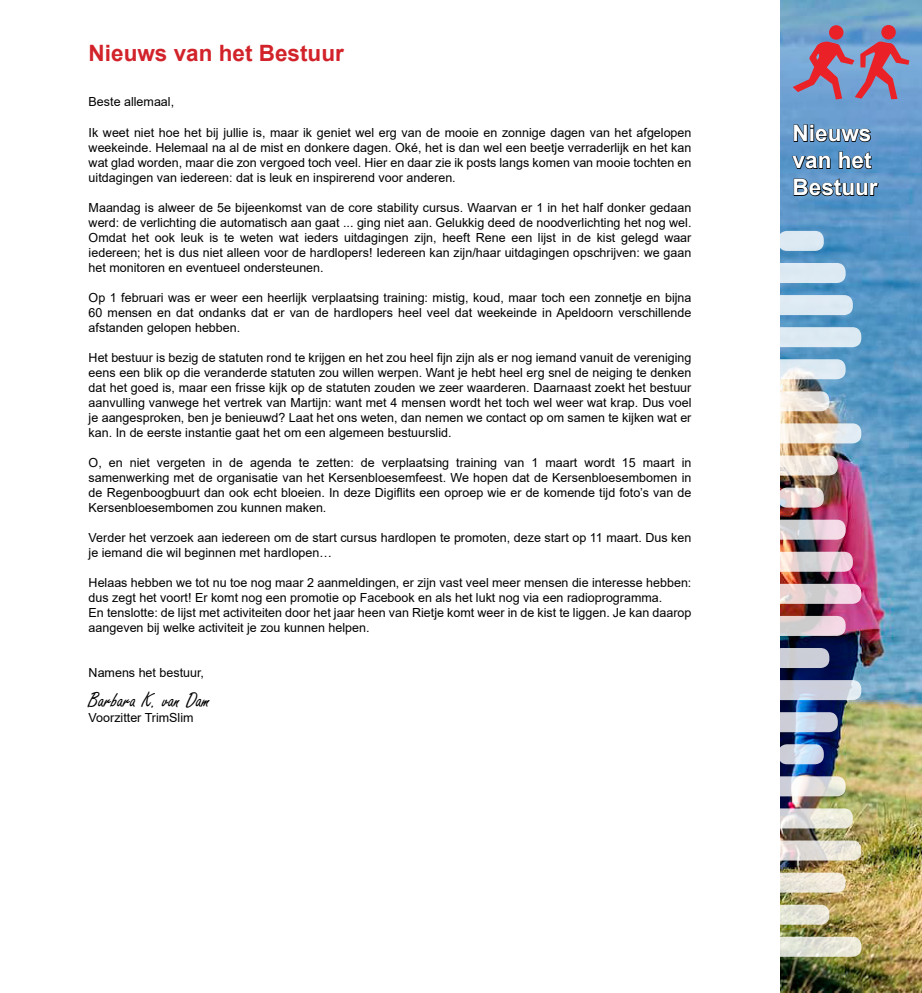
<style>
.page{position:relative;width:922px;height:993px;background:#fff}
.page>*{position:absolute;margin:0;border:0;box-sizing:border-box;transform-origin:0 0}
.t1{font:700 22.5px "Arial";color:#d2232a}
.t2{font:700 22.5px/27px "Arial";color:#fff}
.t3{font:22.5px "Freestyle Script";color:#000}
.t4{font:12.5px/15px "Arial";color:#000;text-align:justify}
</style>
<div class="page">
<img style="left:780px;top:0;width:141px;height:992px">
<svg style="left:792px;top:124px;width:79px;height:19px;background:#436586"></svg>
<svg style="left:790px;top:155px;width:41px;height:15px"></svg>
<svg style="left:837px;top:150px;width:35px;height:20px"></svg>
<svg style="left:792px;top:177px;width:87px;height:20px;background:#44688a"></svg>
<svg style="left:792px;top:25px;width:117px;height:74px;background:#977b9d"></svg>
<svg style="left:740px;top:423px;width:121px;height:20px"></svg>
<svg style="left:764px;top:455px;width:73px;height:20px"></svg>
<svg style="left:778px;top:487px;width:45px;height:20px"></svg>
<svg style="left:756px;top:519px;width:89px;height:20px"></svg>
<svg style="left:749px;top:551px;width:103px;height:20px"></svg>
<svg style="left:740px;top:583px;width:121px;height:20px"></svg>
<svg style="left:756px;top:615px;width:89px;height:20px"></svg>
<svg style="left:772px;top:647px;width:57px;height:20px"></svg>
<div style="left:778px;top:231px;width:45px;height:20px;background:#dce9f3;border-radius:9px"></div>
<svg style="left:756px;top:263px;width:89px;height:20px;fill:#ddeaf4"></svg>
<svg style="left:749px;top:295px;width:103px;height:20px;fill:#deeaf4"></svg>
<svg style="left:740px;top:327px;width:121px;height:20px;fill:#ddeaf3"></svg>
<svg style="left:756px;top:359px;width:89px;height:20px;fill:#e2ecf3"></svg>
<svg style="left:772px;top:391px;width:57px;height:20px"></svg>
<svg style="left:740px;top:679px;width:121px;height:21px"></svg>
<svg style="left:764px;top:712px;width:73px;height:20px"></svg>
<svg style="left:778px;top:744px;width:45px;height:20px"></svg>
<svg style="left:756px;top:776px;width:89px;height:20px"></svg>
<svg style="left:749px;top:808px;width:103px;height:20px"></svg>
<svg style="left:740px;top:840px;width:121px;height:20px"></svg>
<svg style="left:756px;top:872px;width:89px;height:20px;fill:#f1ebdd"></svg>
<svg style="left:772px;top:904px;width:57px;height:20px"></svg>
<svg style="left:740px;top:936px;width:121px;height:20px"></svg>
<h1 class="t1" style="left:89px;top:38px;width:257px">Nieuws van het Bestuur</h1>
<p class="t4" style="left:89px;top:94px;width:87px">Beste allemaal,</p>
<p class="t4" style="left:89px;top:124px;width:604px">Ik weet niet hoe het bij jullie is, maar ik geniet wel erg van de mooie en zonnige dagen van het afgelopen weekeinde. Helemaal na al de mist en donkere dagen. Oké, het is dan wel een beetje verraderlijk en het kan wat glad worden, maar die zon vergoed toch veel. Hier en daar zie ik posts langs komen van mooie tochten en uitdagingen van iedereen: dat is leuk en inspirerend voor anderen.</p>
<p class="t4" style="left:89px;top:199px;width:604px">Maandag is alweer de 5e bijeenkomst van de core stability cursus. Waarvan er 1 in het half donker gedaan werd: de verlichting die automatisch aan gaat ... ging niet aan. Gelukkig deed de noodverlichting het nog wel.<br>Omdat het ook leuk is te weten wat ieders uitdagingen zijn, heeft Rene een lijst in de kist gelegd waar iedereen; het is dus niet alleen voor de hardlopers! Iedereen kan zijn/haar uitdagingen opschrijven: we gaan het monitoren en eventueel ondersteunen.</p>
<p class="t4" style="left:89px;top:289px;width:604px">Op 1 februari was er weer een heerlijk verplaatsing training: mistig, koud, maar toch een zonnetje en bijna 60 mensen en dat ondanks dat er van de hardlopers heel veel dat weekeinde in Apeldoorn verschillende afstanden gelopen hebben.</p>
<p class="t4" style="left:89px;top:349px;width:604px">Het bestuur is bezig de statuten rond te krijgen en het zou heel fijn zijn als er nog iemand vanuit de vereniging eens een blik op die veranderde statuten zou willen werpen. Want je hebt heel erg snel de neiging te denken dat het goed is, maar een frisse kijk op de statuten zouden we zeer waarderen. Daarnaast zoekt het bestuur aanvulling vanwege het vertrek van Martijn: want met 4 mensen wordt het toch wel weer wat krap. Dus voel je aangesproken, ben je benieuwd? Laat het ons weten, dan nemen we contact op om samen te kijken wat er kan. In de eerste instantie gaat het om een algemeen bestuurslid.</p>
<p class="t4" style="left:89px;top:454px;width:604px">O, en niet vergeten in de agenda te zetten: de verplaatsing training van 1 maart wordt 15 maart in samenwerking met de organisatie van het Kersenbloesemfeest. We hopen dat de Kersenbloesembomen in de Regenboogbuurt dan ook echt bloeien. In deze Digiflits een oproep wie er de komende tijd foto’s van de Kersenbloesembomen zou kunnen maken.</p>
<p class="t4" style="left:89px;top:529px;width:604px">Verder het verzoek aan iedereen om de start cursus hardlopen te promoten, deze start op 11 maart. Dus ken je iemand die wil beginnen met hardlopen…</p>
<p class="t4" style="left:89px;top:574px;width:604px;text-align:left">Helaas hebben we tot nu toe nog maar 2 aanmeldingen, er zijn vast veel meer mensen die interesse hebben: dus zegt het voort! Er komt nog een promotie op Facebook en als het lukt nog via een radioprogramma.<br>En tenslotte: de lijst met activiteiten door het jaar heen van Rietje komt weer in de kist te liggen. Je kan daarop aangeven bij welke activiteit je zou kunnen helpen.</p>
<p class="t4" style="left:89px;top:664px;width:117px">Namens het bestuur,</p>
<h1 class="t3" style="left:89px;top:687px;width:123px">Barbara K. van Dam</h1>
<p class="t4" style="left:89px;top:709px;width:106px">Voorzitter TrimSlim</p>
<h1 class="t2" style="left:792px;top:120px;width:87px">Nieuws van het<br>Bestuur</h1>
</div>
